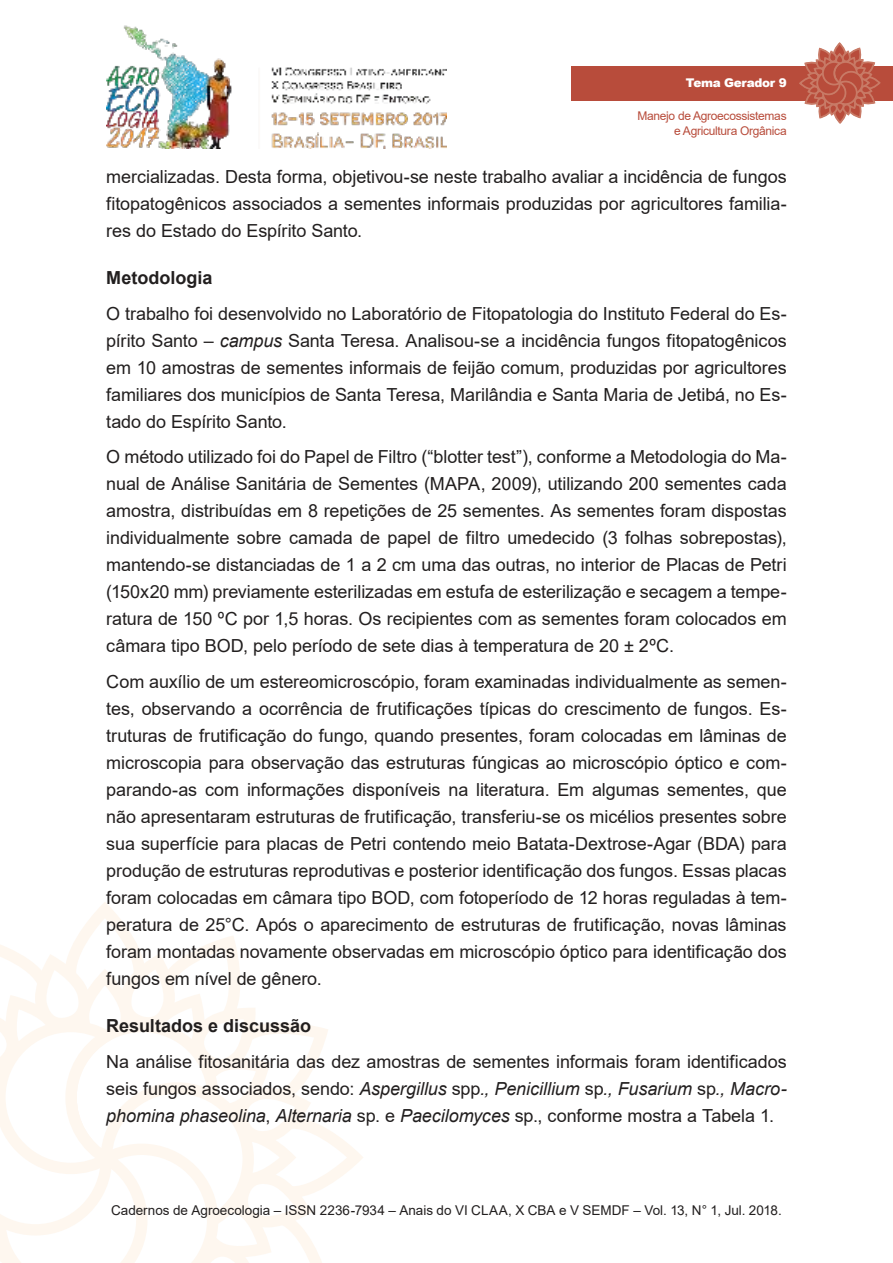
<style>
.page{position:relative;width:893px;height:1263px;background:#fff}
.page>*{position:absolute;margin:0;border:0;box-sizing:border-box;transform-origin:0 0}
.t1{font:18px/27px "Arial";letter-spacing:-.005em;color:#221f1f;text-align:justify}
.t2{font:700 18px "Arial";color:#221f1f}
.t3{font:13.5px "Arial";color:#221f1f}
.t4{font:12px/14.4px "Arial";letter-spacing:-.025em;color:#b84c3b;text-align:right}
.t5{font:900 12px "Arial";letter-spacing:-.025em;color:#fff}
.s1{font-style:italic}
</style>
<div class="page">
<img style="left:106px;top:25px;width:340px;height:124px">
<svg style="left:0;top:910px;width:363px;height:353px"></svg>
<div style="left:571px;top:66px;width:322px;height:34px;background:#b84c3b"></div>
<svg style="left:798px;top:43px;width:83px;height:81px"></svg>
<p class="t5" style="left:686px;top:76px;width:102px">Tema Gerador 9</p>
<p class="t4" style="left:637px;top:110px;width:151px">Manejo de Agroecossistemas e Agricultura Orgânica</p>
<p class="t1" style="left:106px;top:165px;width:682px">mercializadas. Desta forma, objetivou-se neste trabalho avaliar a incidência de fungos fitopatogênicos associados a sementes informais produzidas por agricultores familia&shy;res do Estado do Espírito Santo.</p>
<p class="t2" style="left:106px;top:271px;width:108px">Metodologia</p>
<p class="t1" style="left:106px;top:302px;width:682px">O trabalho foi desenvolvido no Laboratório de Fitopatologia do Instituto Federal do Es&shy;pírito Santo – <span class="s1">campus</span> Santa Teresa. Analisou-se a incidência fungos fitopatogênicos em 10 amostras de sementes informais de feijão comum, produzidas por agricultores familiares dos municípios de Santa Teresa, Marilândia e Santa Maria de Jetibá, no Es&shy;tado do Espírito Santo.</p>
<p class="t1" style="left:106px;top:445px;width:682px">O método utilizado foi do Papel de Filtro (“blotter test”), conforme a Metodologia do Ma&shy;nual de Análise Sanitária de Sementes (MAPA, 2009), utilizando 200 sementes cada amostra, distribuídas em 8 repetições de 25 sementes. As sementes foram dispostas individualmente sobre camada de papel de filtro umedecido (3 folhas sobrepostas), mantendo-se distanciadas de 1 a 2 cm uma das outras, no interior de Placas de Petri (150x20 mm) previamente esterilizadas em estufa de esterilização e secagem a tempe&shy;ratura de 150 ºC por 1,5 horas. Os recipientes com as sementes foram colocados em câmara tipo BOD, pelo período de sete dias à temperatura de 20 ± 2ºC.</p>
<p class="t1" style="left:106px;top:670px;width:682px">Com auxílio de um estereomicroscópio, foram examinadas individualmente as semen&shy;tes, observando a ocorrência de frutificações típicas do crescimento de fungos. Es&shy;truturas de frutificação do fungo, quando presentes, foram colocadas em lâminas de microscopia para observação das estruturas fúngicas ao microscópio óptico e com&shy;parando-as com informações disponíveis na literatura. Em algumas sementes, que não apresentaram estruturas de frutificação, transferiu-se os micélios presentes sobre sua superfície para placas de Petri contendo meio Batata-Dextrose-Agar (BDA) para produção de estruturas reprodutivas e posterior identificação dos fungos. Essas placas foram colocadas em câmara tipo BOD, com fotoperíodo de 12 horas reguladas à tem&shy;peratura de 25°C. Após o aparecimento de estruturas de frutificação, novas lâminas foram montadas novamente observadas em microscópio óptico para identificação dos fungos em nível de gênero.</p>
<p class="t2" style="left:106px;top:1019px;width:206px">Resultados e discussão</p>
<p class="t1" style="left:106px;top:1049px;width:682px">Na análise fitosanitária das dez amostras de sementes informais foram identificados seis fungos associados, sendo: <span class="s1">Aspergillus</span> spp<span class="s1">., Penicillium</span> sp<span class="s1">., Fusarium</span> sp<span class="s1">., Macro&shy;phomina phaseolina</span>, <span class="s1">Alternaria</span> sp. e <span class="s1">Paecilomyces</span> sp., conforme mostra a Tabela 1.</p>
<p class="t3" style="left:111px;top:1205px;width:672px">Cadernos de Agroecologia – ISSN 2236-7934 – Anais do VI CLAA, X CBA e V SEMDF – Vol. 13, N° 1, Jul. 2018.</p>
</div>
